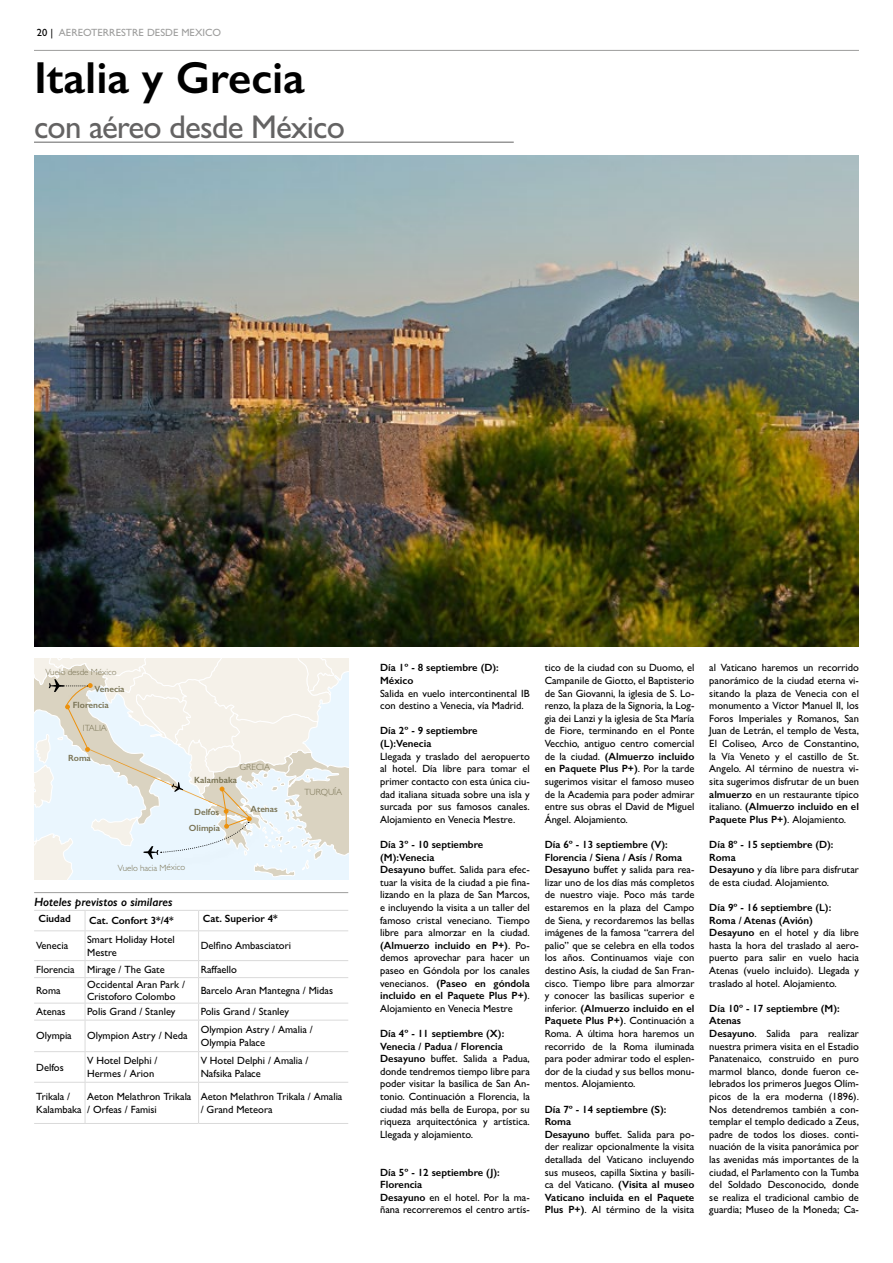
<style>
.page{position:relative;width:893px;height:1263px;background:#fff}
.page>*{position:absolute;margin:0;border:0;box-sizing:border-box;transform-origin:0 0}
.t1{font:600 45px "Gill Sans";color:#000}
.t2{font:500 33px "Gill Sans";letter-spacing:-.025em;color:#646363}
.t3{font:italic 600 12px "Gill Sans";color:#000}
.t4{font:500 10.5px/12.6px "Gill Sans";color:#000}
.t5{font:600 10.5px/12.6px "Gill Sans";color:#000}
.t6{font:500 10.5px "Gill Sans";color:#9d9d9c}
.t7{font:300 9px "Gill Sans";color:#797354}
.t8{font:600 9px "Gill Sans";color:#797354}
.s1{color:#000}
.s2{font-weight:600}
</style>
<div class="page">
<hr style="left:34px;top:50px;width:825px;height:1px;background:#9d9d9c">
<hr style="left:34px;top:142px;width:480px;height:1px;background:#646363">
<img style="left:34px;top:155px;width:825px;height:491px">
<hr style="left:34px;top:1123px;width:51px;height:1px;background:#dadada">
<hr style="left:85px;top:1123px;width:114px;height:1px;background:#dadada">
<hr style="left:199px;top:1123px;width:149px;height:1px;background:#dadada">
<hr style="left:199px;top:960px;width:149px;height:1px;background:#dadada">
<hr style="left:199px;top:977px;width:149px;height:1px;background:#dadada">
<hr style="left:199px;top:1003px;width:149px;height:1px;background:#dadada">
<hr style="left:199px;top:1020px;width:149px;height:1px;background:#dadada">
<hr style="left:199px;top:1051px;width:149px;height:1px;background:#dadada">
<hr style="left:199px;top:1082px;width:149px;height:1px;background:#dadada">
<hr style="left:34px;top:910px;width:51px;height:1px;background:#dadada">
<hr style="left:85px;top:910px;width:114px;height:1px;background:#dadada">
<hr style="left:199px;top:910px;width:149px;height:1px;background:#dadada">
<hr style="left:34px;top:930px;width:51px;height:1px;background:#dadada">
<hr style="left:85px;top:930px;width:114px;height:1px;background:#dadada">
<hr style="left:199px;top:930px;width:149px;height:1px;background:#dadada">
<hr style="left:34px;top:960px;width:51px;height:1px;background:#dadada">
<hr style="left:85px;top:960px;width:114px;height:1px;background:#dadada">
<hr style="left:34px;top:977px;width:51px;height:1px;background:#dadada">
<hr style="left:85px;top:977px;width:114px;height:1px;background:#dadada">
<hr style="left:34px;top:1003px;width:51px;height:1px;background:#dadada">
<hr style="left:85px;top:1003px;width:114px;height:1px;background:#dadada">
<svg style="left:85px;top:911px;width:1px;height:109px"></svg>
<svg style="left:198px;top:911px;width:1px;height:109px"></svg>
<hr style="left:34px;top:1020px;width:51px;height:1px;background:#dadada">
<hr style="left:85px;top:1020px;width:114px;height:1px;background:#dadada">
<hr style="left:85px;top:1020px;width:1px;height:31px;background:#dadada">
<hr style="left:198px;top:1020px;width:1px;height:31px;background:#dadada">
<hr style="left:34px;top:1051px;width:51px;height:1px;background:#dadada">
<hr style="left:85px;top:1051px;width:114px;height:1px;background:#dadada">
<hr style="left:85px;top:1052px;width:1px;height:30px;background:#dadada">
<hr style="left:198px;top:1052px;width:1px;height:30px;background:#dadada">
<hr style="left:34px;top:1082px;width:51px;height:1px;background:#dadada">
<hr style="left:85px;top:1082px;width:114px;height:1px;background:#dadada">
<hr style="left:85px;top:1083px;width:1px;height:40px;background:#dadada">
<hr style="left:198px;top:1083px;width:1px;height:40px;background:#dadada">
<hr style="left:34px;top:892px;width:314px;height:1px;background:#9d9d9c">
<svg style="left:34px;top:659px;width:314px;height:220px;background:#ebede9"></svg>
<p class="t6" style="left:37px;top:26px;width:186px"><span class="s1">20 |</span> AEREOTERRESTRE DESDE MEXICO</p>
<h1 class="t1" style="left:34px;top:50px;width:272px">Italia y Grecia</h1>
<h2 class="t2" style="left:34px;top:107px;width:313px">con aéreo desde México</h2>
<p class="t7" style="left:45px;top:666px;width:73px">Vuelo desde México</p>
<p class="t8" style="left:95px;top:683px;width:32px">Venecia</p>
<p class="t8" style="left:73px;top:699px;width:38px">Florencia</p>
<p class="t7" style="left:83px;top:722px;width:26px">ITALIA</p>
<p class="t8" style="left:68px;top:752px;width:24px">Roma</p>
<p class="t7" style="left:240px;top:761px;width:32px">GRECIA</p>
<p class="t8" style="left:194px;top:775px;width:44px">Kalambaka</p>
<p class="t8" style="left:194px;top:807px;width:27px">Delfos</p>
<p class="t8" style="left:189px;top:823px;width:33px">Olimpia</p>
<p class="t7" style="left:118px;top:863px;width:69px;rotate:-1deg">Vuelo hacia México</p>
<p class="t8" style="left:250px;top:803px;width:29px">Atenas</p>
<p class="t7" style="left:304px;top:787px;width:39px">TURQUÍA</p>
<p class="t3" style="left:34px;top:894px;width:140px">Hoteles previstos o similares</p>
<p class="t5" style="left:38px;top:912px;width:34px">Ciudad</p>
<p class="t5" style="left:89px;top:914px;width:86px">Cat. Confort 3*/4*</p>
<p class="t5" style="left:203px;top:912px;width:76px">Cat. Superior 4*</p>
<p class="t4" style="left:36px;top:939px;width:33px">Venecia</p>
<p class="t4" style="left:87px;top:933px;width:89px">Smart Holiday Hotel<br>Mestre</p>
<p class="t4" style="left:201px;top:939px;width:92px">Delfino Ambasciatori</p>
<p class="t4" style="left:36px;top:963px;width:130px">Florencia Mirage / The Gate</p>
<p class="t4" style="left:201px;top:963px;width:38px">Raffaello</p>
<p class="t4" style="left:36px;top:984px;width:26px">Roma</p>
<p class="t4" style="left:87px;top:978px;width:99px">Occidental Aran Park /<br>Cristoforo Colombo</p>
<p class="t4" style="left:201px;top:984px;width:134px">Barcelo Aran Mantegna / Midas</p>
<p class="t4" style="left:36px;top:1005px;width:31px">Atenas</p>
<p class="t4" style="left:87px;top:1005px;width:90px">Polis Grand / Stanley</p>
<p class="t4" style="left:201px;top:1005px;width:90px">Polis Grand / Stanley</p>
<p class="t4" style="left:36px;top:1029px;width:37px">Olympia</p>
<p class="t4" style="left:87px;top:1029px;width:102px">Olympion Astry / Neda</p>
<p class="t4" style="left:201px;top:1023px;width:114px">Olympion Astry / Amalia /<br>Olympia Palace</p>
<p class="t4" style="left:36px;top:1060px;width:29px">Delfos</p>
<p class="t4" style="left:87px;top:1054px;width:72px">V Hotel Delphi /<br>Hermes / Arion</p>
<p class="t4" style="left:201px;top:1054px;width:109px">V Hotel Delphi / Amalia /<br>Nafsika Palace</p>
<p class="t4" style="left:36px;top:1090px;width:47px">Trikala /<br>Kalambaka</p>
<p class="t4" style="left:87px;top:1090px;width:106px">Aeton Melathron Trikala / Orfeas / Famisi</p>
<p class="t4" style="left:201px;top:1090px;width:143px">Aeton Melathron Trikala / Amalia / Grand Meteora</p>
<p class="t5" style="left:380px;top:661px;width:120px">Día 1º - 8 septiembre (D):<br>México</p>
<p class="t4" style="left:380px;top:687px;width:151px">Salida en vuelo intercontinental IB con destino a Venecia, vía Madrid.</p>
<p class="t5" style="left:380px;top:724px;width:99px">Día 2º - 9 septiembre (L):Venecia</p>
<p class="t4" style="left:380px;top:750px;width:151px;text-align:justify">Llegada y traslado del aeropuerto al hotel. Día libre para tomar el primer contacto con esta única ciu&shy;dad italiana situada sobre una isla y surcada por sus famosos canales.<br>Alojamiento en Venecia Mestre.</p>
<p class="t4" style="left:380px;top:838px;width:151px"><span class="s2">Día 3º - 10 septiembre (M):Venecia<br>Desayuno</span> buffet. Salida para efec&shy;tuar la visita de la ciudad a pie fina&shy;lizando en la plaza de San Marcos, e incluyendo la visita a un taller del famoso cristal veneciano. Tiempo libre para almorzar en la ciudad. <span class="s2">(Almuerzo incluido en P+)</span>. Po&shy;demos aprovechar para hacer un paseo en Góndola por los canales venecianos. <span class="s2">(Paseo en góndola incluido en el Paquete Plus P+)</span>.<br>Alojamiento en Venecia Mestre</p>
<p class="t4" style="left:380px;top:1027px;width:151px"><span class="s2">Día 4º - 11 septiembre (X):<br>Venecia / Padua / Florencia<br>Desayuno</span> buffet. Salida a Padua, donde tendremos tiempo libre para poder visitar la basílica de San An&shy;tonio. Continuación a Florencia, la ciudad más bella de Europa, por su riqueza arquitectónica y artística.<br>Llegada y alojamiento.</p>
<p class="t4" style="left:380px;top:1165px;width:151px"><span class="s2">Día 5º - 12 septiembre (J):<br>Florencia<br>Desayuno</span> en el hotel. Por la ma&shy;ñana recorreremos el centro artís-</p>
<p class="t4" style="left:545px;top:661px;width:151px;text-align:justify">tico de la ciudad con su Duomo, el Campanile de Giotto, el Baptisterio de San Giovanni, la iglesia de S. Lo&shy;renzo, la plaza de la Signoria, la Log&shy;gia dei Lanzi y la iglesia de Sta María de Fiore, terminando en el Ponte Vecchio, antiguo centro comercial de la ciudad. <span class="s2">(Almuerzo incluido en Paquete Plus P+)</span>. Por la tarde sugerimos visitar el famoso museo de la Academia para poder admirar entre sus obras el David de Miguel Ángel. Alojamiento.</p>
<p class="t4" style="left:545px;top:838px;width:151px"><span class="s2">Día 6º - 13 septiembre (V):<br>Florencia / Siena / Asís / Roma<br>Desayuno</span> buffet y salida para rea&shy;lizar uno de los días más completos de nuestro viaje. Poco más tarde estaremos en la plaza del Campo de Siena, y recordaremos las bellas imágenes de la famosa “carrera del palio” que se celebra en ella todos los años. Continuamos viaje con destino Asís, la ciudad de San Fran&shy;cisco. Tiempo libre para almorzar y conocer las basílicas superior e inferior. <span class="s2">(Almuerzo incluido en el<br>Paquete Plus P+)</span>. Continuación a<br>Roma. A última hora haremos un recorrido de la Roma iluminada para poder admirar todo el esplen&shy;dor de la ciudad y sus bellos monu&shy;mentos. Alojamiento.</p>
<p class="t4" style="left:545px;top:1102px;width:151px"><span class="s2">Día 7º - 14 septiembre (S):<br>Roma<br>Desayuno</span> buffet. Salida para po&shy;der realizar opcionalmente la visita detallada del Vaticano incluyendo sus museos, capilla Sixtina y basíli&shy;ca del Vaticano. <span class="s2">(Visita al museo<br>Vaticano incluida en el Paquete<br>Plus P+)</span>. Al término de la visita</p>
<p class="t4" style="left:709px;top:661px;width:151px;text-align:justify">al Vaticano haremos un recorrido panorámico de la ciudad eterna vi&shy;sitando la plaza de Venecia con el monumento a Víctor Manuel II, los Foros Imperiales y Romanos, San Juan de Letrán, el templo de Vesta, El Coliseo, Arco de Constantino, la Vía Veneto y el castillo de St.<br>Angelo. Al término de nuestra vi&shy;sita sugerimos disfrutar de un buen <span class="s2">almuerzo</span> en un restaurante típico italiano. <span class="s2">(Almuerzo incluido en el Paquete Plus P+)</span>. Alojamiento.</p>
<p class="t4" style="left:709px;top:838px;width:151px"><span class="s2">Día 8º - 15 septiembre (D):<br>Roma<br>Desayuno</span> y día libre para disfrutar de esta ciudad. Alojamiento.</p>
<p class="t4" style="left:709px;top:901px;width:151px"><span class="s2">Día 9º - 16 septiembre (L):<br>Roma / Atenas (Avión)<br>Desayuno</span> en el hotel y día libre hasta la hora del traslado al aero&shy;puerto para salir en vuelo hacia<br>Atenas (vuelo incluido). Llegada y traslado al hotel. Alojamiento.</p>
<p class="t4" style="left:709px;top:1002px;width:151px"><span class="s2">Día 10º - 17 septiembre (M):<br>Atenas<br>Desayuno</span>. Salida para realizar nuestra primera visita en el Estadio<br>Panatenaico, construido en puro marmol blanco, donde fueron ce&shy;lebrados los primeros Juegos Olím&shy;picos de la era moderna (1896).<br>Nos detendremos también a con&shy;templar el templo dedicado a Zeus, padre de todos los dioses. conti&shy;nuación de la visita panorámica por las avenidas más importantes de la ciudad, el Parlamento con la Tumba del Soldado Desconocido, donde se realiza el tradicional cambio de guardia; Museo de la Moneda; Ca-</p>
</div>
